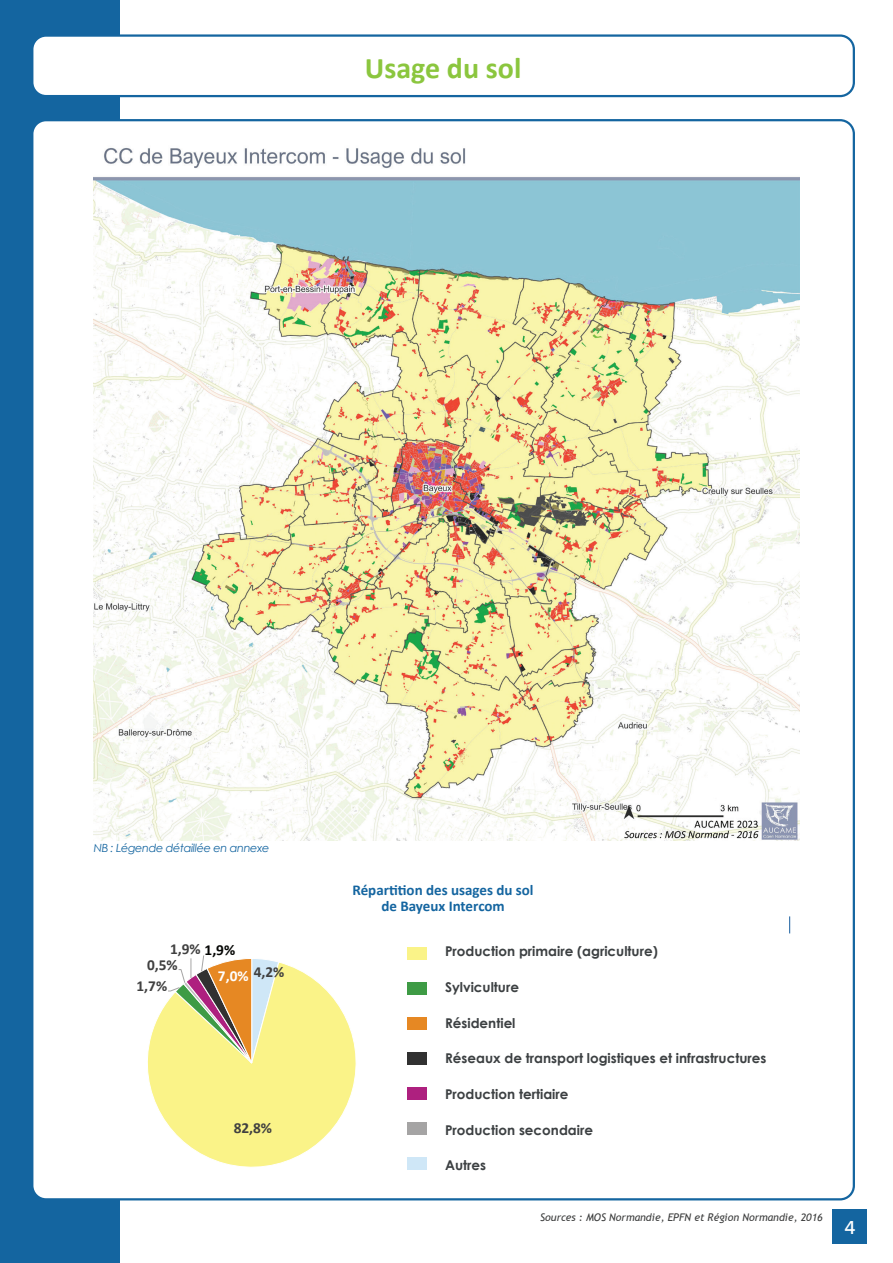
<style>
.page{position:relative;width:893px;height:1263px;background:#fff}
.page>*{position:absolute;margin:0;border:0;box-sizing:border-box;transform-origin:0 0}
.t1{font:700 30px "Calibri";color:#8bc63e}
.t2{font:500 19.5px "Proxima Nova";color:#fff}
.t3{font:700 15.3px/26.5px "Calibri";color:#404040}
.t4{font:700 15px/16.5px "Calibri";color:#1465a0;text-align:center}
.t5{font:700 13.5px "Century Gothic";color:#3c4042}
.t6{font:italic 11.25px "Century Gothic";letter-spacing:-.03em;color:#1465a0}
.t7{font:italic 10.5px "Trebuchet MS";color:#3b3c3c}
.s1{color:#040503}
.s2{color:#fff}
</style>
<div class="page">
<div style="left:0;top:0;width:119px;height:1263px;background:#1465a0"></div>
<div style="left:833px;top:1209px;width:34px;height:34px;background:#1465a0"></div>
<div style="left:32px;top:120px;width:822px;height:1079px;background:#fff;border-radius:14px"></div>
<div style="left:32px;top:36px;width:822px;height:60px;background:#fff;border-radius:14px"></div>
<div style="left:31px;top:34px;width:824px;height:63px;border:2px solid #1465a0;border-radius:14px"></div>
<svg style="left:147px;top:965px;width:209px;height:202px"></svg>
<svg style="left:168px;top:955px;width:120px;height:151px;background:#e7d88f"></svg>
<svg style="left:789px;top:916px;width:1px;height:17px"></svg>
<div style="left:407px;top:947px;width:20px;height:13px;background:#faf388"></div>
<div style="left:407px;top:1017px;width:20px;height:13px;background:#e68823"></div>
<div style="left:407px;top:1087px;width:20px;height:13px;background:#ae207f"></div>
<div style="left:407px;top:982px;width:20px;height:13px;background:#3e9b45"></div>
<div style="left:407px;top:1052px;width:20px;height:13px;background:#313131"></div>
<div style="left:407px;top:1122px;width:20px;height:12px;background:#a5a4a4"></div>
<div style="left:407px;top:1157px;width:20px;height:12px;background:#cfe7f7"></div>
<img style="left:94px;top:147px;width:705px;height:693px">
<h1 class="t1" style="left:365px;top:47px;width:158px">Usage du sol</h1>
<p class="t6" style="left:94px;top:840px;width:177px">NB : Légende détaillée en annexe</p>
<p class="t3" style="left:218px;top:936px;width:32px;text-indent:-48px">1,9% <span class="s1">1,9%<br></span><span class="s2">7,0%</span></p>
<p class="t3" style="left:147px;top:951px;width:32px">0,5%</p>
<p class="t3" style="left:254px;top:958px;width:32px">4,2%</p>
<p class="t3" style="left:137px;top:972px;width:32px">1,7%</p>
<p class="t3" style="left:234px;top:1114px;width:40px">82,8%</p>
<p class="t4" style="left:352px;top:881px;width:183px">Répartition des usages du sol de Bayeux Intercom</p>
<p class="t5" style="left:445px;top:941px;width:214px">Production primaire (agriculture)</p>
<p class="t5" style="left:445px;top:977px;width:75px">Sylviculture</p>
<p class="t5" style="left:445px;top:1012px;width:72px">Résidentiel</p>
<p class="t5" style="left:445px;top:1048px;width:323px">Réseaux de transport logistiques et infrastructures</p>
<p class="t5" style="left:445px;top:1084px;width:125px">Production tertiaire</p>
<p class="t5" style="left:445px;top:1119px;width:149px">Production secondaire</p>
<p class="t5" style="left:445px;top:1155px;width:43px">Autres</p>
<p class="t7" style="left:540px;top:1211px;width:284px">Sources : MOS Normandie, EPFN et Région Normandie, 2016</p>
<h2 class="t2" style="left:844px;top:1213px;width:13px">4</h2>
</div>
